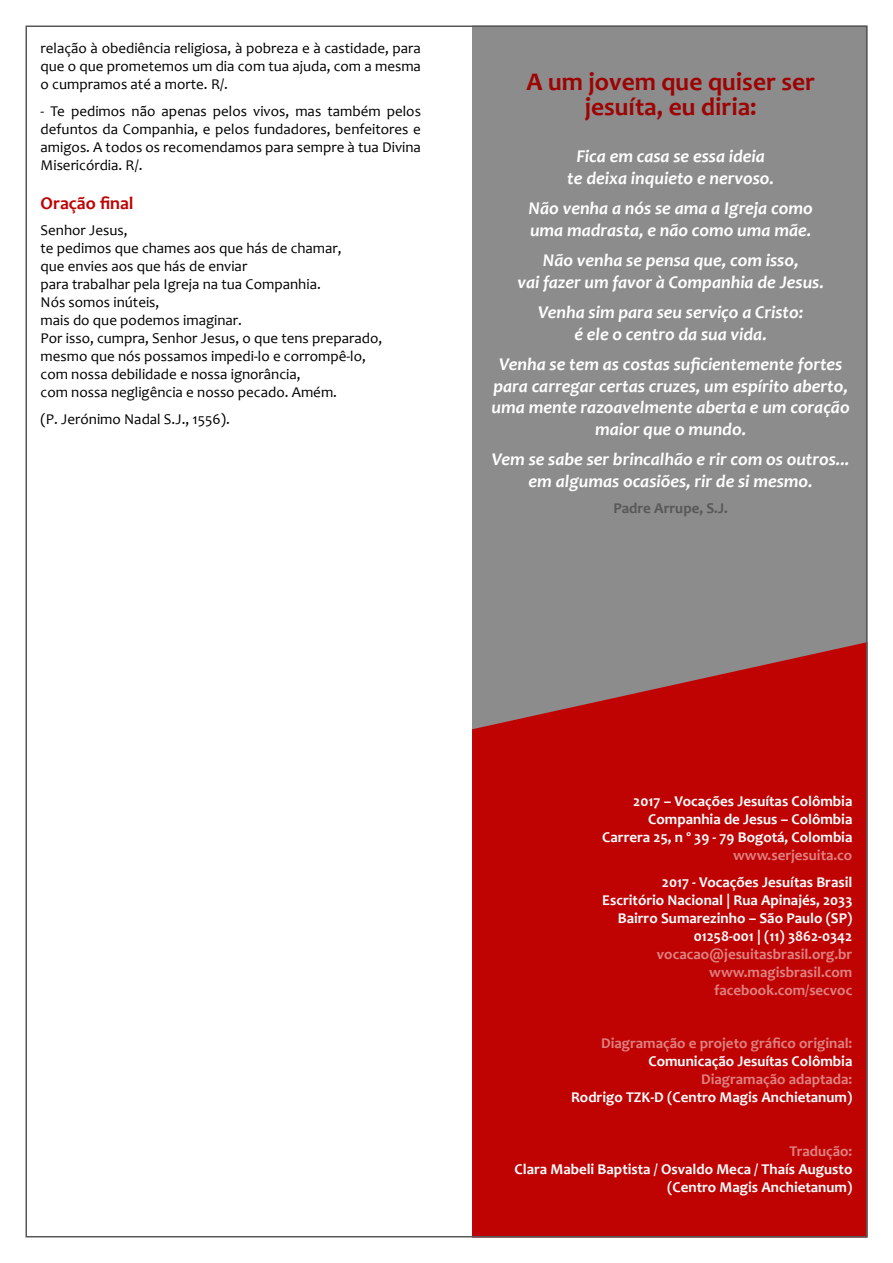
<style>
.page{position:relative;width:893px;height:1263px;background:#fff}
.page>*{position:absolute;margin:0;border:0;box-sizing:border-box;transform-origin:0 0}
.Títulos{font:700 25.5px/25.5px "Candara";color:#9e0303;text-align:center}
.t1{font:italic 700 18px/21.6px "Candara";color:#fff;text-align:center}
.Subtítulo{font:700 18px "Candara";color:#bf0303}
.t2{font:15px/18px "Candara";color:#000;text-align:justify}
.t3{font:700 15px/18px "Candara";color:#fff;text-align:right}
.t4{font:700 15px "Candara";color:#575757}
.s1{color:#df8181}
</style>
<div class="page">
<div style="left:472px;top:29px;width:392px;height:613px;background:#8c8c8c"></div>
<svg style="left:472px;top:642px;width:392px;height:592px;fill:#bf0303"></svg>
<p class="t2" style="left:41px;top:39px;width:382px">relação à obediência religiosa, à pobreza e à castidade, para que o que prometemos um dia com tua ajuda, com a mesma o cumpramos até a morte. R/.</p>
<p class="t2" style="left:41px;top:102px;width:382px">- Te pedimos não apenas pelos vivos, mas também pelos defuntos da Companhia, e pelos fundadores, benfeitores e amigos. A todos os recomendamos para sempre à tua Divina Misericórdia. R/.</p>
<p class="Subtítulo" style="left:41px;top:191px;width:95px">Oração final</p>
<p class="t2" style="left:41px;top:221px;width:343px;text-align:left">Senhor Jesus,<br>te pedimos que chames aos que hás de chamar,<br>que envies aos que hás de enviar<br>para trabalhar pela Igreja na tua Companhia.<br>Nós somos inúteis,<br>mais do que podemos imaginar.<br>Por isso, cumpra, Senhor Jesus, o que tens preparado, mesmo que nós possamos impedi-lo e corrompê-lo, com nossa debilidade e nossa ignorância,<br>com nossa negligência e nosso pecado. Amém.</p>
<p class="t2" style="left:41px;top:409px;width:191px">(P. Jerónimo Nadal S.J., 1556).</p>
<p class="Títulos" style="left:526px;top:68px;width:290px">A um jovem que quiser ser jesuíta, eu diria:</p>
<p class="t1" style="left:567px;top:146px;width:208px">Fica em casa se essa ideia te deixa inquieto e nervoso.</p>
<p class="t1" style="left:529px;top:197px;width:286px;text-align:left">Não venha a nós se ama a Igreja como uma madrasta, e não como uma mãe.</p>
<p class="t1" style="left:517px;top:249px;width:308px">Não venha se pensa que, com isso,<br>vai fazer um favor à Companhia de Jesus.</p>
<p class="t1" style="left:538px;top:301px;width:267px">Venha sim para seu serviço a Cristo: é ele o centro da sua vida.</p>
<p class="t1" style="left:492px;top:353px;width:360px">Venha se tem as costas suficientemente fortes para carregar certas cruzes, um espírito aberto, uma mente razoavelmente aberta e um coração maior que o mundo.</p>
<p class="t1" style="left:492px;top:448px;width:359px">Vem se sabe ser brincalhão e rir com os outros... em algumas ocasiões, rir de si mesmo.</p>
<p class="t4" style="left:613px;top:499px;width:116px">Padre Arrupe, S.J.</p>
<p class="t3" style="left:602px;top:792px;width:252px">2017 – Vocações Jesuítas Colômbia<br>Companhia de Jesus – Colômbia<br>Carrera 25, n º 39 - 79 Bogotá, Colombia <span class="s1">www.serjesuita.co</span></p>
<p class="t3" style="left:602px;top:872px;width:252px">2017 - Vocações Jesuítas Brasil<br>Escritório Nacional | Rua Apinajés, 2033<br>Bairro Sumarezinho – São Paulo (SP)<br>01258-001 | (11) 3862-0342 <span class="s1">vocacao@jesuitasbrasil.org.br www.magisbrasil.com facebook.com/secvoc</span></p>
<p class="t3" style="left:571px;top:1034px;width:283px"><span class="s1">Diagramação e projeto gráfico original:<br></span>Comunicação Jesuítas Colômbia <span class="s1">Diagramação adaptada:<br></span>Rodrigo TZK-D (Centro Magis Anchietanum)</p>
<p class="t3" style="left:514px;top:1141px;width:339px"><span class="s1">Tradução:<br></span>Clara Mabeli Baptista / Osvaldo Meca / Thaís Augusto (Centro Magis Anchietanum)</p>
</div>
